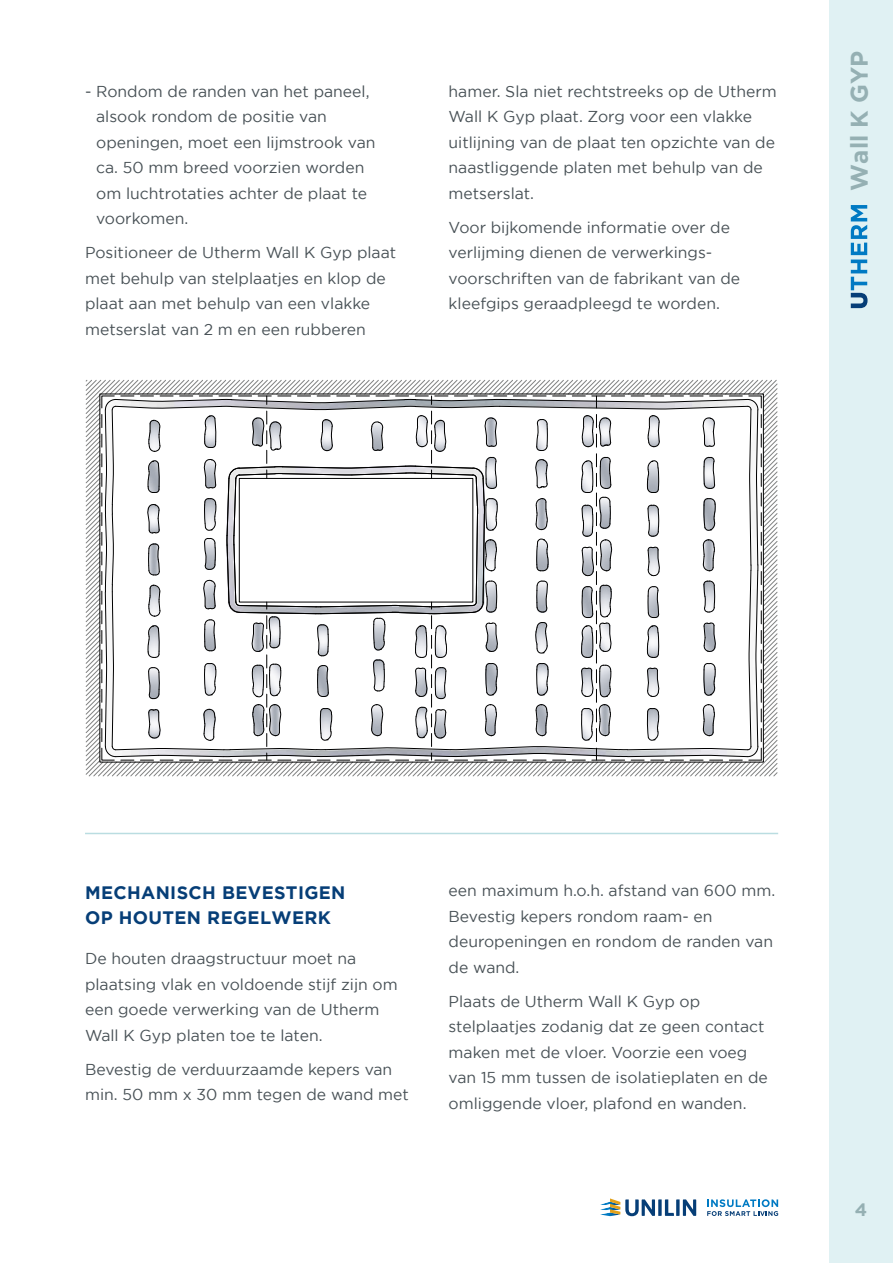
<style>
.page{position:relative;width:893px;height:1263px;background:#fff}
.page>*{position:absolute;margin:0;border:0;box-sizing:border-box;transform-origin:0 0}
.t1{font:700 24px "Gotham";color:#95b0b3}
.t2{font:700 18px/25.5px "Gotham";letter-spacing:.02em;color:#063e77}
.t3{font:700 18px "Gotham";color:#95b0b3}
.t4{font:15.75px/25.5px "Gotham";color:#485156}
</style>
<div class="page">
<div style="left:829px;top:0;width:64px;height:1263px;background:#e0f1f3"></div>
<svg style="left:86px;top:380px;width:691px;height:396px"></svg>
<hr style="left:85px;top:833px;width:693px;height:1px;background:#badde1">
<svg style="left:851px;top:205px;width:16px;height:103px"></svg>
<svg style="left:600px;top:1198px;width:96px;height:18px"></svg>
<svg style="left:707px;top:1199px;width:71px;height:17px"></svg>
<p class="t4" style="left:96px;top:78px;width:281px;text-indent:-11px">- Rondom de randen van het paneel, alsook rondom de positie van openingen, moet een lijmstrook van ca. 50 mm breed voorzien worden om luchtrotaties achter de plaat te voorkomen.</p>
<p class="t4" style="left:85px;top:239px;width:313px">Positioneer de Utherm Wall K Gyp plaat met behulp van stelplaatjes en klop de plaat aan met behulp van een vlakke metserslat van 2 m en een rubberen</p>
<p class="t4" style="left:449px;top:78px;width:330px">hamer. Sla niet rechtstreeks op de Utherm Wall K Gyp plaat. Zorg voor een vlakke uitlijning van de plaat ten opzichte van de naastliggende platen met behulp van de metserslat.</p>
<p class="t4" style="left:449px;top:214px;width:293px">Voor bijkomende informatie over de verlijming dienen de verwerkings&shy;voorschriften van de fabrikant van de kleefgips geraadpleegd te worden.</p>
<h1 class="t1" style="left:845px;top:191px;width:141px;rotate:-90deg">Wall K GYP</h1>
<p class="t2" style="left:85px;top:879px;width:262px">MECHANISCH BEVESTIGEN<br>OP HOUTEN REGELWERK</p>
<p class="t4" style="left:449px;top:877px;width:328px">een maximum h.o.h. afstand van 600 mm.<br>Bevestig kepers rondom raam- en deuropeningen en rondom de randen van de wand.</p>
<p class="t4" style="left:449px;top:988px;width:321px">Plaats de Utherm Wall K Gyp op stelplaatjes zodanig dat ze geen contact maken met de vloer. Voorzie een voeg van 15 mm tussen de isolatieplaten en de omliggende vloer, plafond en wanden.</p>
<p class="t4" style="left:85px;top:945px;width:314px">De houten draagstructuur moet na plaatsing vlak en voldoende stijf zijn om een goede verwerking van de Utherm Wall K Gyp platen toe te laten.</p>
<p class="t4" style="left:85px;top:1056px;width:325px">Bevestig de verduurzaamde kepers van min. 50 mm x 30 mm tegen de wand met</p>
<p class="t3" style="left:855px;top:1199px;width:14px">4</p>
</div>
